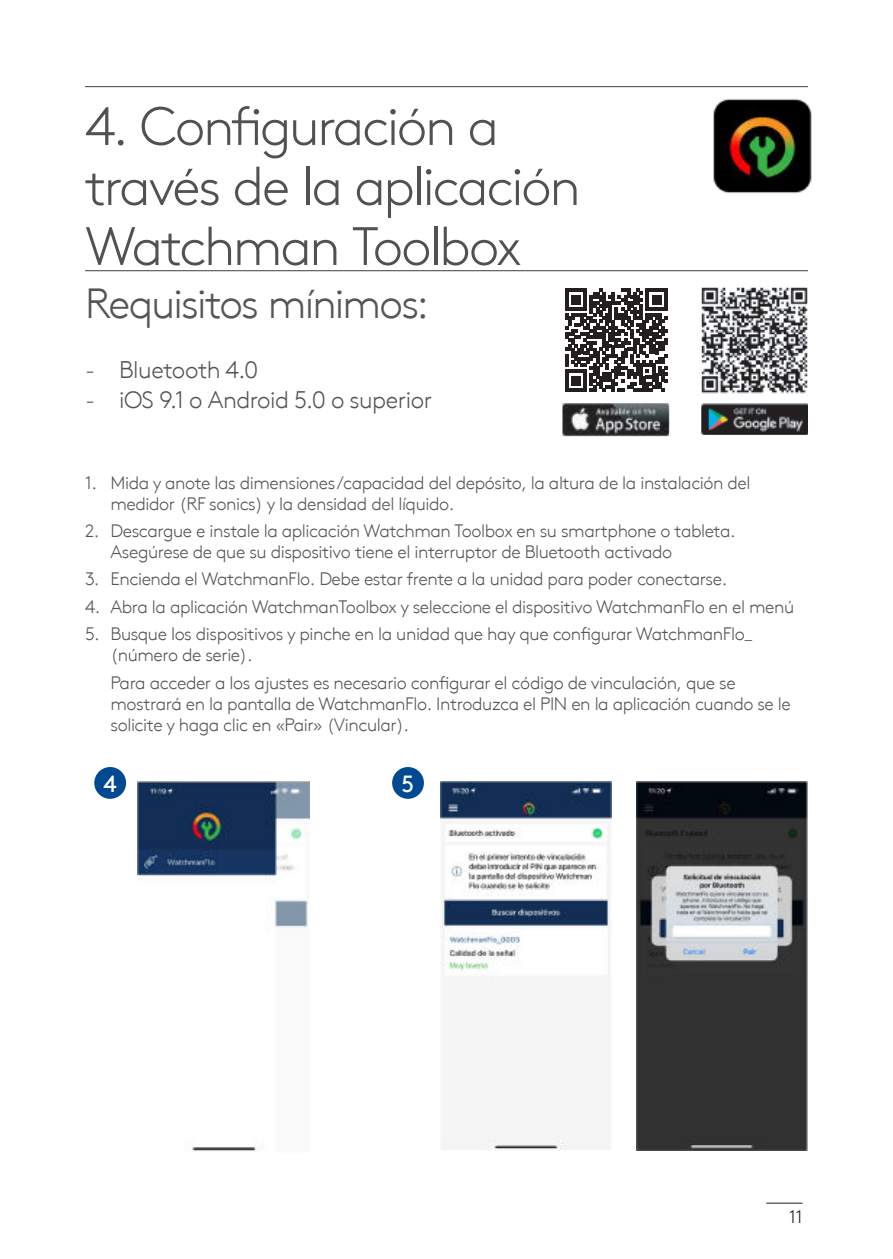
<style>
.page{position:relative;width:893px;height:1259px;background:#fff}
.page>*{position:absolute;margin:0;border:0;box-sizing:border-box;transform-origin:0 0}
.t1{font:300 54px/60px "Kingspan Brown TT";letter-spacing:-.045em;color:#3e3e3f}
.t2{font:300 42px "Kingspan Brown TT";letter-spacing:-.04em;color:#545557}
.t3{font:300 24px "Kingspan Brown TT";letter-spacing:-.02em;color:#545557}
.t4{font:23.4px "Kingspan Brown TT";color:#fff}
.t5{font:300 18px/21px "Kingspan Brown TT";letter-spacing:-.025em;color:#545557}
.t6{font:300 18px "Kingspan Brown TT";color:#231f20}
</style>
<div class="page">
<hr style="left:85px;top:86px;width:723px;height:1px;background:#3e3e3f">
<hr style="left:85px;top:270px;width:723px;height:1px;background:#3e3e3f">
<hr style="left:766px;top:1202px;width:36px;height:1px;background:#231f20">
<img style="left:138px;top:782px;width:171px;height:369px">
<img style="left:637px;top:782px;width:171px;height:368px">
<div style="left:94px;top:767px;width:32px;height:32px;background:#014990;border-radius:50%"></div>
<div style="left:392px;top:767px;width:32px;height:32px;background:#014990;border-radius:50%"></div>
<img style="left:440px;top:782px;width:172px;height:369px">
<img style="left:713px;top:98px;width:99px;height:96px">
<svg style="left:565px;top:289px;width:103px;height:102px"></svg>
<img style="left:562px;top:403px;width:107px;height:33px">
<img style="left:701px;top:287px;width:107px;height:107px">
<img style="left:702px;top:403px;width:106px;height:31px">
<h1 class="t1" style="left:85px;top:92px;width:497px">4. Configuración a través de la aplicación<br>Watchman Toolbox</h1>
<h2 class="t2" style="left:85px;top:272px;width:345px">Requisitos mínimos:</h2>
<h3 class="t3" style="left:85px;top:355px;width:175px">- Bluetooth 4.0</h3>
<h3 class="t3" style="left:85px;top:385px;width:349px">- iOS 9.1 o Android 5.0 o superior</h3>
<p class="t5" style="left:111px;top:471px;width:642px;text-indent:-26px">1. Mida y anote las dimensiones/capacidad del depósito, la altura de la instalación del medidor (RF sonics) y la densidad del líquido.</p>
<p class="t5" style="left:111px;top:519px;width:626px;text-indent:-26px">2. Descargue e instale la aplicación Watchman Toolbox en su smartphone o tableta.<br>Asegúrese de que su dispositivo tiene el interruptor de Bluetooth activado</p>
<p class="t5" style="left:85px;top:567px;width:644px">3. Encienda el WatchmanFlo. Debe estar frente a la unidad para poder conectarse.</p>
<p class="t5" style="left:85px;top:595px;width:711px">4. Abra la aplicación WatchmanToolbox y seleccione el dispositivo WatchmanFlo en el menú</p>
<p class="t5" style="left:111px;top:622px;width:643px;text-indent:-26px">5. Busque los dispositivos y pinche en la unidad que hay que configurar WatchmanFlo_ (número de serie).</p>
<p class="t5" style="left:111px;top:670px;width:682px">Para acceder a los ajustes es necesario configurar el código de vinculación, que se mostrará en la pantalla de WatchmanFlo. Introduzca el PIN en la aplicación cuando se le solicite y haga clic en «Pair» (Vincular).</p>
<p class="t4" style="left:103px;top:775px;width:15px">4</p>
<p class="t4" style="left:401px;top:775px;width:14px">5</p>
<p class="t6" style="left:789px;top:1206px;width:15px">11</p>
</div>
